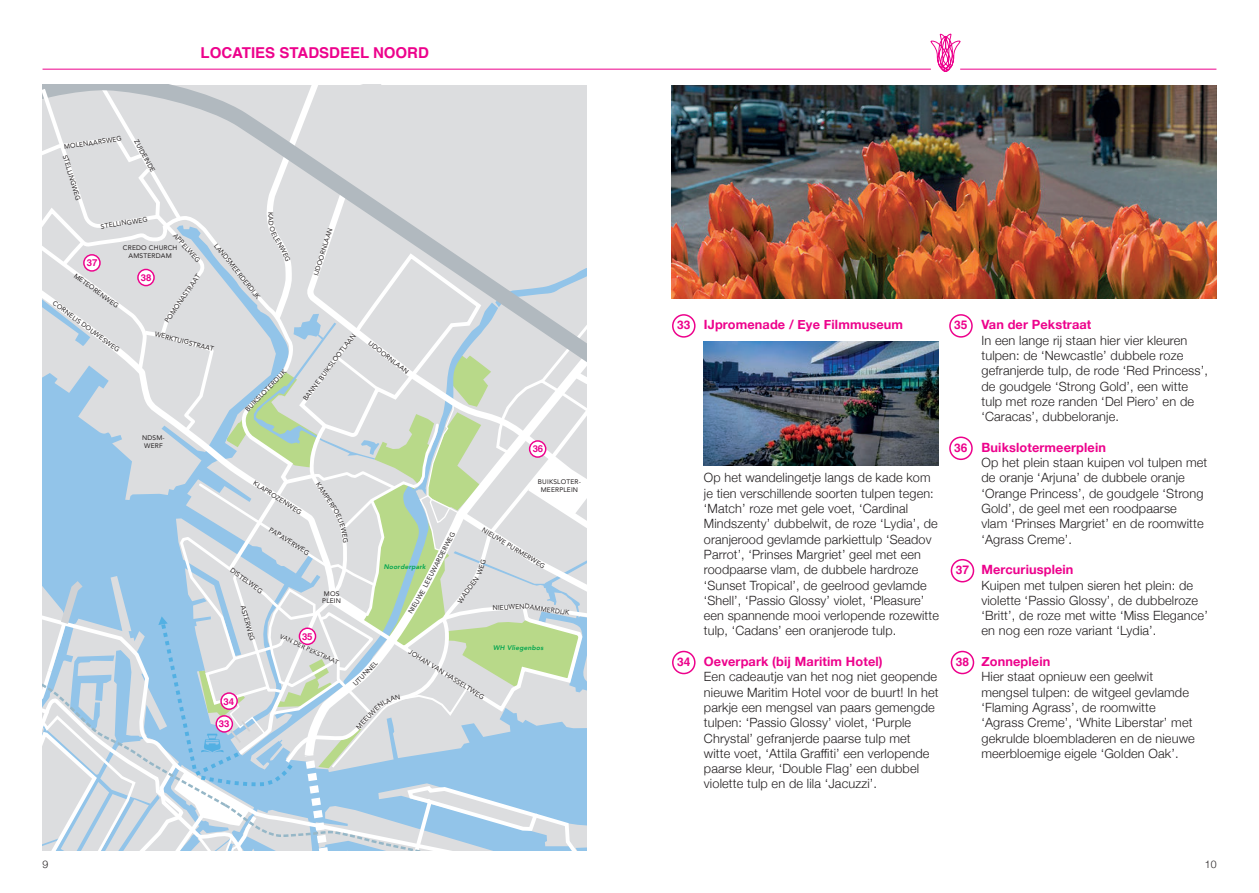
<style>
.page{position:relative;width:1259px;height:893px;background:#fff}
.page>*{position:absolute;margin:0;border:0;box-sizing:border-box;transform-origin:0 0}
.t1{font:700 15px "Helvetica";color:#ed028c}
.t2{font:300 12.75px/15.3px "Helvetica Neue";letter-spacing:.01em;color:#231f20}
.t3{font:700 12.75px "Helvetica Neue";letter-spacing:.01em;color:#ed028c}
.t4{font:700 12px "Helvetica";color:#ed028c}
.t5{font:300 10.5px "Helvetica Neue";color:#231f20}
.t6{font:700 9.6px "Helvetica";letter-spacing:-.01em;color:#ed028c}
.t7{font:6.6px/7.9px "Avenir";letter-spacing:.025em;color:#231f20;text-align:center}
.t8{font:italic 800 6.6px "Avenir";letter-spacing:.025em;color:#00a54f}
.t9{font:6px "Avenir";color:#231f20}
</style>
<div class="page">
<hr style="left:960px;top:69px;width:256px;height:1px;background:#ed028c">
<div style="left:672px;top:314px;width:23px;height:24px;border:2px solid #ed028c;border-radius:50%"></div>
<div style="left:949px;top:314px;width:23px;height:24px;border:2px solid #ed028c;border-radius:50%"></div>
<div style="left:672px;top:651px;width:23px;height:23px;border:2px solid #ed028c;border-radius:50%"></div>
<div style="left:950px;top:559px;width:24px;height:23px;border:2px solid #ed028c;border-radius:50%"></div>
<div style="left:950px;top:651px;width:24px;height:23px;border:2px solid #ed028c;border-radius:50%"></div>
<hr style="left:43px;top:69px;width:888px;height:1px;background:#ed028c">
<svg style="left:927px;top:33px;width:36px;height:39px"></svg>
<div style="left:949px;top:437px;width:23px;height:23px;border:2px solid #ed028c;border-radius:50%"></div>
<img style="left:704px;top:341px;width:235px;height:124px">
<img style="left:672px;top:85px;width:544px;height:214px">
<svg style="left:43px;top:85px;width:544px;height:765px;background:#cddade"></svg>
<p class="t7" style="left:63px;top:143px;width:60px;rotate:-9deg">MOLENAARSWEG</p>
<p class="t7" style="left:69px;top:154px;width:49px;rotate:73deg">STELLINGWEG</p>
<p class="t7" style="left:140px;top:138px;width:38px;rotate:61deg">ZUIDEINDE</p>
<p class="t1" style="left:200px;top:44px;width:230px">LOCATIES STADSDEEL NOORD</p>
<p class="t7" style="left:100px;top:222px;width:49px;rotate:-9deg">STELLINGWEG</p>
<p class="t7" style="left:178px;top:231px;width:38px;rotate:48deg">APPELWEG</p>
<p class="t7" style="left:219px;top:242px;width:71px;rotate:51deg">LANDSMEERDERDIJK</p>
<p class="t7" style="left:123px;top:244px;width:56px">CREDO CHURCH<br>AMSTERDAM</p>
<p class="t6" style="left:87px;top:257px;width:12px">37</p>
<p class="t7" style="left:77px;top:271px;width:55px;rotate:36deg">METEORENWEG</p>
<p class="t7" style="left:163px;top:320px;width:59px;rotate:-56deg">POMONASTRAAT</p>
<p class="t6" style="left:141px;top:272px;width:12px">38</p>
<p class="t7" style="left:56px;top:299px;width:83px;rotate:36deg">CORNELIS DOUWESWEG</p>
<p class="t7" style="left:156px;top:329px;width:62px;rotate:15deg">WERKTUIGSTRAAT</p>
<p class="t7" style="left:142px;top:434px;width:24px">NDSM-<br>WERF</p>
<p class="t7" style="left:243px;top:408px;width:57px;rotate:-46deg">BUIKSLOTERDIJK</p>
<p class="t7" style="left:312px;top:274px;width:51px;rotate:-73deg">IJDOORNLAAN</p>
<p class="t7" style="left:301px;top:397px;width:84px;rotate:-53deg">BANNE BUIKSLOOTLAAN</p>
<p class="t7" style="left:372px;top:338px;width:51px;rotate:39deg">IJDOORNLAAN</p>
<p class="t7" style="left:256px;top:479px;width:57px;rotate:33deg">KLAPROZENWEG</p>
<p class="t6" style="left:532px;top:443px;width:12px">36</p>
<p class="t7" style="left:538px;top:478px;width:44px">BUIKSLOTER-<br>MEERPLEIN</p>
<p class="t7" style="left:272px;top:525px;width:48px;rotate:32deg">PAPAVERWEG</p>
<p class="t7" style="left:233px;top:566px;width:40px;rotate:36deg">DISTELWEG</p>
<p class="t7" style="left:247px;top:604px;width:38px;rotate:75deg">ASTERWEG</p>
<p class="t6" style="left:224px;top:695px;width:12px">34</p>
<p class="t6" style="left:219px;top:718px;width:12px">33</p>
<p class="t7" style="left:322px;top:590px;width:20px;line-height:7.4px;text-align:left">MOS<br>PLEIN</p>
<p class="t6" style="left:302px;top:630px;width:12px">35</p>
<p class="t9" style="left:282px;top:631px;width:65px;rotate:25deg">VAN DER PEKSTRAAT</p>
<p class="t7" style="left:421px;top:585px;width:63px;rotate:-62deg">LEEUWARDERWEG</p>
<p class="t7" style="left:485px;top:526px;width:74px;rotate:31deg">NIEUWE PURMERWEG</p>
<p class="t8" style="left:384px;top:563px;width:44px">Noorderpark</p>
<p class="t7" style="left:456px;top:600px;width:32px;rotate:-54deg">WADDEN</p>
<p class="t7" style="left:406px;top:611px;width:28px;rotate:-59deg">NIEUWE</p>
<p class="t7" style="left:525px;top:602px;width:47px;rotate:9deg">DAMMERDIJK</p>
<p class="t7" style="left:492px;top:604px;width:33px;rotate:-3deg">NIEUWEN</p>
<p class="t7" style="left:351px;top:682px;width:34px;rotate:-46deg">IJTUNNEL</p>
<p class="t7" style="left:412px;top:648px;width:89px;rotate:32deg">JOHAN VAN HASSELTWEG</p>
<p class="t8" style="left:493px;top:643px;width:52px">WH Vliegenbos</p>
<p class="t3" style="left:704px;top:315px;width:201px">IJpromenade / Eye Filmmuseum</p>
<p class="t4" style="left:677px;top:318px;width:15px">33</p>
<p class="t4" style="left:954px;top:318px;width:15px">35</p>
<p class="t4" style="left:677px;top:654px;width:15px">34</p>
<p class="t2" style="left:704px;top:469px;width:236px">Op het wandelingetje langs de kade kom je tien verschillende soorten tulpen tegen: ‘Match’ roze met gele voet, ‘Cardinal Mindszenty’ dubbelwit, de roze ‘Lydia’, de oranjerood gevlamde parkiettulp ‘Seadov Parrot’, ‘Prinses Margriet’ geel met een roodpaarse vlam, de dubbele hardroze ‘Sunset Tropical’, de geelrood gevlamde ‘Shell’, ‘Passio Glossy’ violet, ‘Pleasure’ een spannende mooi verlopende rozewitte tulp, ‘Cadans’ een oranjerode tulp.</p>
<p class="t3" style="left:704px;top:651px;width:180px">Oeverpark (bij Maritim Hotel)</p>
<p class="t2" style="left:704px;top:668px;width:236px">Een cadeautje van het nog niet geopende nieuwe Maritim Hotel voor de buurt! In het parkje een mengsel van paars gemengde tulpen: ‘Passio Glossy’ violet, ‘Purple Chrystal’ gefranjerde paarse tulp met witte voet, ‘Attila Graffiti’ een verlopende paarse kleur, ‘Double Flag’ een dubbel violette tulp en de lila ‘Jacuzzi’.</p>
<p class="t4" style="left:954px;top:440px;width:15px">36</p>
<p class="t4" style="left:955px;top:563px;width:15px">37</p>
<p class="t4" style="left:955px;top:654px;width:15px">38</p>
<p class="t3" style="left:981px;top:315px;width:111px">Van der Pekstraat</p>
<p class="t2" style="left:981px;top:332px;width:228px">In een lange rij staan hier vier kleuren tulpen: de ‘Newcastle’ dubbele roze gefranjerde tulp, de rode ‘Red Princess’, de goudgele ‘Strong Gold’, een witte tulp met roze randen ‘Del Piero’ en de ‘Caracas’, dubbeloranje.</p>
<p class="t3" style="left:981px;top:437px;width:126px">Buikslotermeerplein</p>
<p class="t2" style="left:981px;top:454px;width:227px">Op het plein staan kuipen vol tulpen met de oranje ‘Arjuna’ de dubbele oranje ‘Orange Princess’, de goudgele ‘Strong Gold’, de geel met een roodpaarse<br>vlam ‘Prinses Margriet’ en de roomwitte ‘Agrass Creme’.</p>
<p class="t3" style="left:981px;top:560px;width:94px">Mercuriusplein</p>
<p class="t2" style="left:981px;top:576px;width:228px">Kuipen met tulpen sieren het plein: de violette ‘Passio Glossy’, de dubbelroze ‘Britt’, de roze met witte ‘Miss Elegance’ en nog een roze variant ‘Lydia’.</p>
<p class="t3" style="left:981px;top:651px;width:70px">Zonneplein</p>
<p class="t2" style="left:981px;top:668px;width:215px">Hier staat opnieuw een geelwit mengsel tulpen: de witgeel gevlamde ‘Flaming Agrass’, de roomwitte ‘Agrass Creme’, ‘White Liberstar’ met gekrulde bloembladeren en de nieuwe meerbloemige eigele ‘Golden Oak’.</p>
<p class="t5" style="left:43px;top:856px;width:7px">9</p>
<p class="t5" style="left:1204px;top:856px;width:13px">10</p>
</div>
